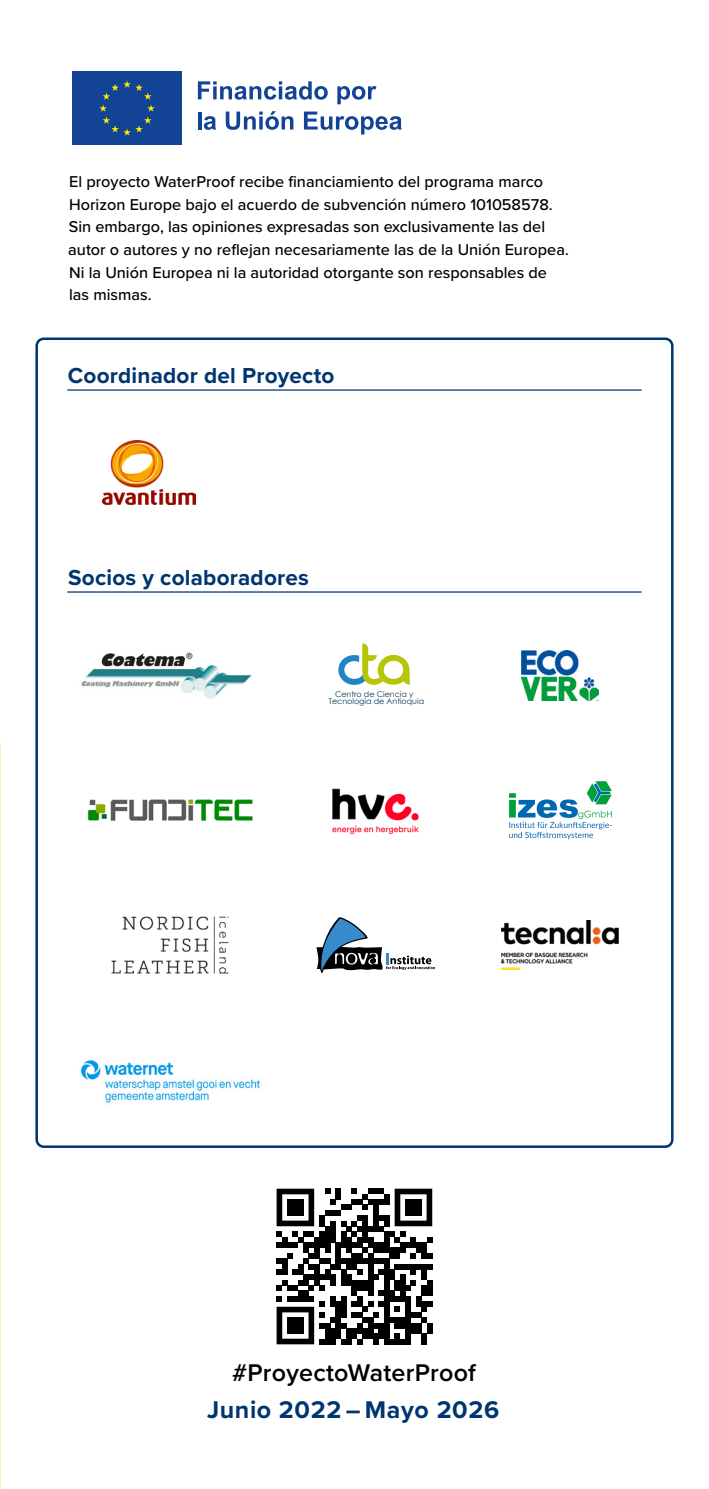
<style>
.page{position:relative;width:709px;height:1489px;background:#fff}
.page>*{position:absolute;margin:0;border:0;box-sizing:border-box;transform-origin:0 0}
.t1{font:600 25px "Proxima Nova";letter-spacing:.01em;color:#000}
.t2{font:700 25px "Proxima Nova";letter-spacing:.025em;color:#003570}
.t3{font:700 22.5px "Proxima Nova";letter-spacing:.01em;color:#003570}
.t4{font:500 16.25px/22.5px "Proxima Nova";color:#000}
.t5{font:8px/7.8px "Century Gothic";color:#0d3857;text-align:center}
</style>
<div class="page">
<div style="left:70px;top:70px;width:114px;height:77px;background:linear-gradient(to bottom,#fff,#fff)"></div>
<div style="left:72px;top:72px;width:110px;height:73px;background:#134394"></div>
<svg style="left:99px;top:81px;width:56px;height:55px"></svg>
<svg style="left:198px;top:81px;width:130px;height:19px"></svg>
<svg style="left:337px;top:86px;width:39px;height:18px"></svg>
<hr style="left:198px;top:111px;width:3px;height:18px;background:#134394">
<svg style="left:204px;top:116px;width:12px;height:14px"></svg>
<svg style="left:226px;top:111px;width:67px;height:19px"></svg>
<svg style="left:304px;top:111px;width:98px;height:23px"></svg>
<hr style="left:708px;top:795px;width:1px;height:693px;background:#f9b000">
<img style="left:502px;top:920px;width:116px;height:49px">
<hr style="left:67px;top:389px;width:574px;height:1px;background:#003570">
<hr style="left:67px;top:591px;width:574px;height:1px;background:#003570">
<svg style="left:276px;top:1188px;width:157px;height:157px"></svg>
<div style="left:287px;top:1199px;width:16px;height:16px;background:#000"></div>
<div style="left:405px;top:1199px;width:16px;height:16px;background:#000"></div>
<div style="left:287px;top:1317px;width:16px;height:16px;background:#000"></div>
<img style="left:80px;top:1060px;width:181px;height:43px">
<svg style="left:316px;top:917px;width:119px;height:56px"></svg>
<img style="left:111px;top:916px;width:118px;height:58px">
<img style="left:87px;top:799px;width:166px;height:22px">
<img style="left:332px;top:788px;width:87px;height:47px">
<svg style="left:509px;top:781px;width:103px;height:58px"></svg>
<img style="left:81px;top:652px;width:171px;height:47px">
<svg style="left:338px;top:643px;width:72px;height:42px"></svg>
<img style="left:521px;top:650px;width:78px;height:50px">
<img style="left:102px;top:440px;width:93px;height:65px">
<p class="t4" style="left:68px;top:170px;width:502px">El proyecto WaterProof recibe financiamiento del programa marco Horizon Europe bajo el acuerdo de subvención número 101058578.<br>Sin embargo, las opiniones expresadas son exclusivamente las del autor o autores y no reflejan necesariamente las de la Unión Europea.<br>Ni la Unión Europea ni la autoridad otorgante son responsables de las mismas.</p>
<h2 class="t3" style="left:68px;top:358px;width:268px">Coordinador del Proyecto</h2>
<h2 class="t3" style="left:68px;top:561px;width:242px">Socios y colaboradores</h2>
<p class="t5" style="left:329px;top:689px;width:97px">Centro de Ciencia y<br>Tecnología de Antioquia</p>
<h1 class="t1" style="left:232px;top:1353px;width:245px">#ProyectoWaterProof</h1>
<h1 class="t2" style="left:207px;top:1390px;width:294px">Junio 2022 – Mayo 2026</h1>
</div>
